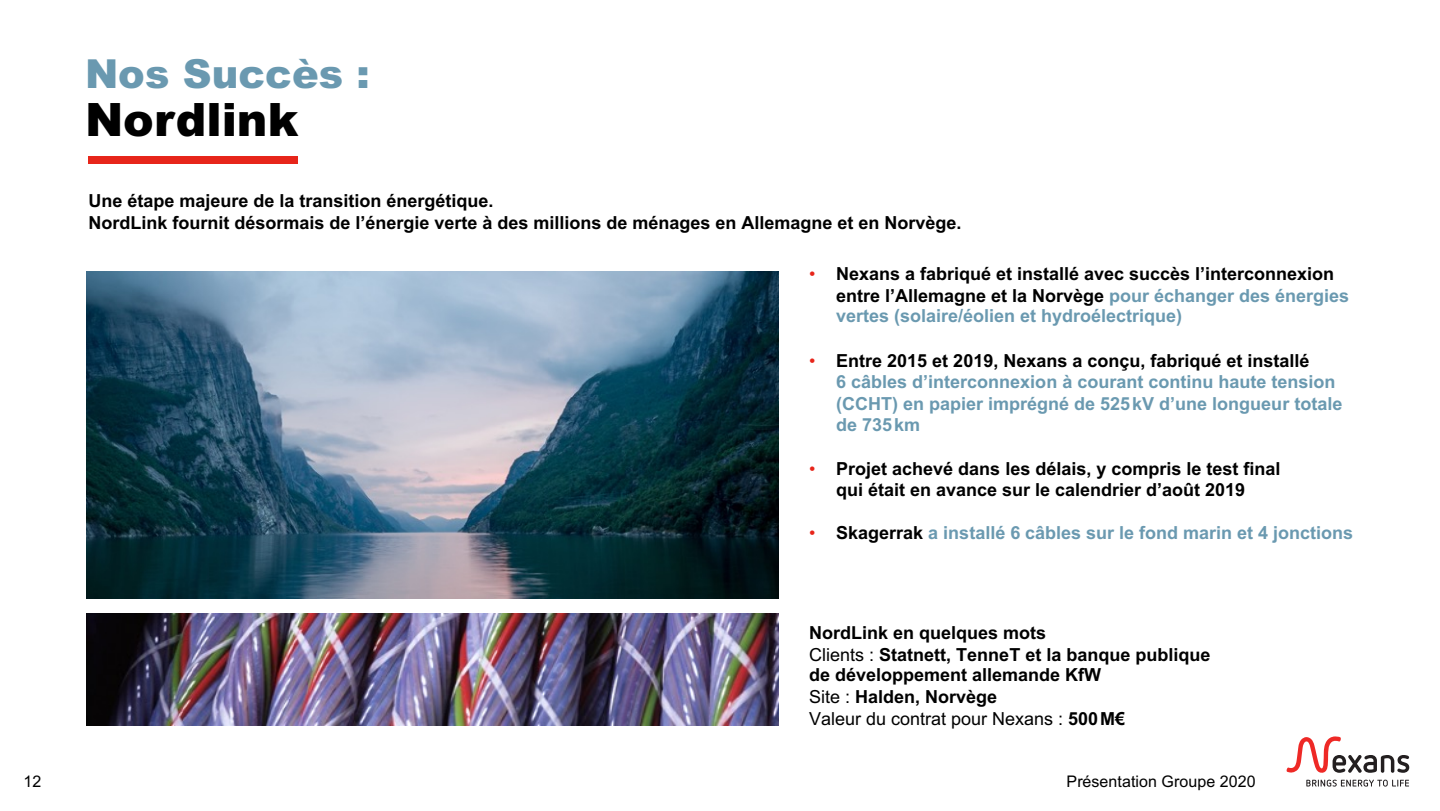
<style>
.page{position:relative;width:1440px;height:811px;background:#fff}
.page>*{position:absolute;margin:0;border:0;box-sizing:border-box;transform-origin:0 0}
.t1{font:900 46px "Arial";color:#000}
.t2{font:900 40px "Arial";color:#6a99b0}
.t3{font:700 18px/22px "Arial";color:#000}
.t4{font:700 18px/21.8px "Arial";color:#6a99b0}
.t5{font:16px "Arial";letter-spacing:.005em;color:#000}
.s1{font-weight:400;color:#e7251a}
.s2{color:#6a99b0}
.s3{color:#000}
.s4{font-weight:400}
</style>
<div class="page">
<svg style="left:1306px;top:779px;width:103px;height:7px"></svg>
<svg style="left:1287px;top:736px;width:122px;height:37px"></svg>
<img style="left:86px;top:271px;width:692px;height:327px">
<img style="left:86px;top:613px;width:692px;height:112px">
<div style="left:89px;top:156px;width:209px;height:8px;background:#e7251a"></div>
<p class="t2" style="left:85px;top:45px;width:286px">Nos Succès :</p>
<p class="t1" style="left:85px;top:87px;width:215px">Nordlink</p>
<p class="t3" style="left:89px;top:190px;width:874px">Une étape majeure de la transition énergétique.<br>NordLink fournit désormais de l’énergie verte à des millions de ménages en Allemagne et en Norvège.</p>
<p class="t3" style="left:836px;top:263px;width:514px;text-indent:-27px"><span class="s1">•</span> Nexans a fabriqué et installé avec succès l’interconnexion entre l’Allemagne et la Norvège <span class="s2">pour échanger des énergies</span></p>
<p class="t4" style="left:836px;top:305px;width:348px">vertes (solaire/éolien et hydroélectrique)</p>
<p class="t4" style="left:836px;top:349px;width:508px;text-indent:-27px"><span class="s1">•</span> <span class="s3">Entre 2015 et 2019, Nexans a conçu, fabriqué et installé<br></span>6 câbles d’interconnexion à courant continu haute tension (CCHT) en papier imprégné de 525kV d’une longueur totale</p>
<p class="t4" style="left:836px;top:413px;width:85px">de 735km</p>
<p class="t3" style="left:809px;top:457px;width:473px;text-align:center"><span class="s1">•</span> Projet achevé dans les délais, y compris le test final qui était en avance sur le calendrier d’août 2019</p>
<p class="t4" style="left:809px;top:521px;width:546px"><span class="s1">•</span> <span class="s3">Skagerrak</span> a installé 6 câbles sur le fond marin et 4 jonctions</p>
<p class="t3" style="left:809px;top:621px;width:403px">NordLink en quelques mots<br><span class="s4">Clients :</span> Statnett, TenneT et la banque publique</p>
<p class="t3" style="left:809px;top:664px;width:317px">de développement allemande KfW<br><span class="s4">Site :</span> Halden, Norvège<br><span class="s4">Valeur du contrat pour Nexans :</span> 500M€</p>
<p class="t5" style="left:24px;top:770px;width:19px">12</p>
<p class="t5" style="left:1067px;top:770px;width:191px">Présentation Groupe 2020</p>
</div>
